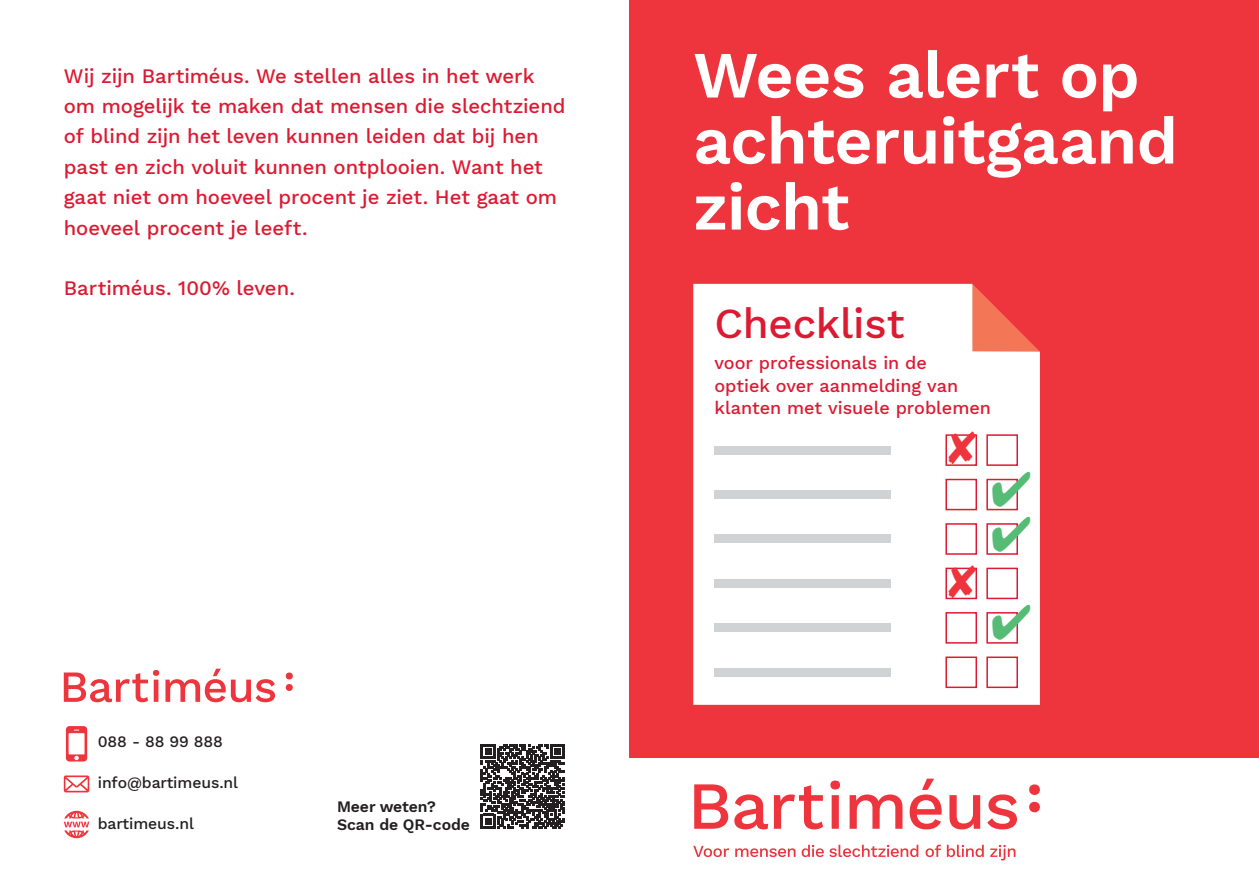
<style>
.page{position:relative;width:1259px;height:893px;background:#fff}
.page>*{position:absolute;margin:0;border:0;box-sizing:border-box;transform-origin:0 0}
.t1{font:600 66px/66px "Work Sans";letter-spacing:-.01em;color:#fff}
.t2{font:500 42px "Work Sans";letter-spacing:-.01em;color:#dc1a32}
.t3{font:500 20.25px/30.3px "Work Sans";letter-spacing:-.005em;color:#dc1a32}
.t4{font:500 18px/22.5px "Work Sans";color:#dc1a32}
.t5{font:500 15.75px "Work Sans";letter-spacing:-.005em;color:#231f20}
.t6{font:600 15.75px/18px "Work Sans";letter-spacing:-.005em;color:#231f20}
</style>
<div class="page">
<svg style="left:693px;top:846px;width:36px;height:11px"></svg>
<svg style="left:735px;top:848px;width:60px;height:9px"></svg>
<svg style="left:801px;top:845px;width:117px;height:12px"></svg>
<svg style="left:925px;top:845px;width:16px;height:12px"></svg>
<svg style="left:947px;top:845px;width:36px;height:12px"></svg>
<svg style="left:990px;top:845px;width:25px;height:15px"></svg>
<svg style="left:1029px;top:784px;width:11px;height:28px"></svg>
<svg style="left:694px;top:784px;width:34px;height:45px"></svg>
<svg style="left:734px;top:794px;width:34px;height:35px"></svg>
<svg style="left:774px;top:785px;width:49px;height:44px"></svg>
<svg style="left:830px;top:780px;width:10px;height:49px"></svg>
<svg style="left:849px;top:794px;width:53px;height:35px"></svg>
<svg style="left:909px;top:779px;width:32px;height:50px"></svg>
<svg style="left:949px;top:795px;width:31px;height:34px"></svg>
<svg style="left:987px;top:794px;width:30px;height:35px"></svg>
<div style="left:629px;top:0;width:630px;height:758px;background:#ee343d"></div>
<div style="left:693px;top:284px;width:347px;height:421px;background:#fff"></div>
<svg style="left:972px;top:284px;width:68px;height:68px"></svg>
<div style="left:714px;top:446px;width:177px;height:8px;background:#d1d2d4"></div>
<div style="left:714px;top:490px;width:177px;height:9px;background:#d1d2d4"></div>
<div style="left:714px;top:535px;width:177px;height:8px;background:#d1d2d4"></div>
<div style="left:714px;top:579px;width:177px;height:9px;background:#d1d2d4"></div>
<div style="left:714px;top:624px;width:177px;height:8px;background:#d1d2d4"></div>
<div style="left:714px;top:668px;width:177px;height:8px;background:#d1d2d4"></div>
<div style="left:986px;top:434px;width:32px;height:32px;border:2px solid #dc1a32"></div>
<div style="left:945px;top:434px;width:32px;height:32px;border:2px solid #dc1a32"></div>
<div style="left:986px;top:479px;width:32px;height:31px;border:2px solid #dc1a32"></div>
<div style="left:945px;top:479px;width:32px;height:31px;border:2px solid #dc1a32"></div>
<div style="left:986px;top:523px;width:32px;height:32px;border:2px solid #dc1a32"></div>
<div style="left:945px;top:523px;width:32px;height:32px;border:2px solid #dc1a32"></div>
<div style="left:986px;top:568px;width:32px;height:31px;border:2px solid #dc1a32"></div>
<div style="left:945px;top:568px;width:32px;height:31px;border:2px solid #dc1a32"></div>
<div style="left:986px;top:612px;width:32px;height:32px;border:2px solid #dc1a32"></div>
<div style="left:945px;top:612px;width:32px;height:32px;border:2px solid #dc1a32"></div>
<div style="left:986px;top:656px;width:32px;height:32px;border:2px solid #dc1a32"></div>
<div style="left:945px;top:656px;width:32px;height:32px;border:2px solid #dc1a32"></div>
<svg style="left:286px;top:672px;width:7px;height:19px"></svg>
<svg style="left:64px;top:670px;width:95px;height:32px"></svg>
<svg style="left:165px;top:669px;width:110px;height:33px"></svg>
<svg style="left:64px;top:811px;width:25px;height:27px"></svg>
<svg style="left:64px;top:775px;width:25px;height:17px"></svg>
<svg style="left:66px;top:726px;width:21px;height:35px"></svg>
<svg style="left:481px;top:744px;width:84px;height:84px"></svg>
<svg style="left:992px;top:471px;width:38px;height:35px"></svg>
<svg style="left:948px;top:565px;width:28px;height:33px"></svg>
<svg style="left:948px;top:431px;width:28px;height:33px"></svg>
<svg style="left:992px;top:516px;width:38px;height:123px"></svg>
<p class="t3" style="left:64px;top:60px;width:503px">Wij zijn Bartiméus. We stellen alles in het werk om mogelijk te maken dat mensen die slechtziend of blind zijn het leven kunnen leiden dat bij hen past en zich voluit kunnen ontplooien. Want het gaat niet om hoeveel procent je ziet. Het gaat om hoeveel procent je leeft.</p>
<p class="t3" style="left:64px;top:272px;width:233px">Bartiméus. 100% leven.</p>
<p class="t5" style="left:98px;top:729px;width:127px">088 - 88 99 888</p>
<p class="t5" style="left:98px;top:770px;width:142px">info@bartimeus.nl</p>
<p class="t5" style="left:98px;top:812px;width:98px">bartimeus.nl</p>
<p class="t6" style="left:337px;top:797px;width:134px">Meer weten?<br>Scan de QR-code</p>
<h1 class="t1" style="left:693px;top:39px;width:486px">Wees alert op achteruitgaand zicht</h1>
<h2 class="t2" style="left:714px;top:292px;width:192px">Checklist</h2>
<p class="t4" style="left:714px;top:351px;width:278px">voor professionals in de<br>optiek over aanmelding van klanten met visuele problemen</p>
</div>
